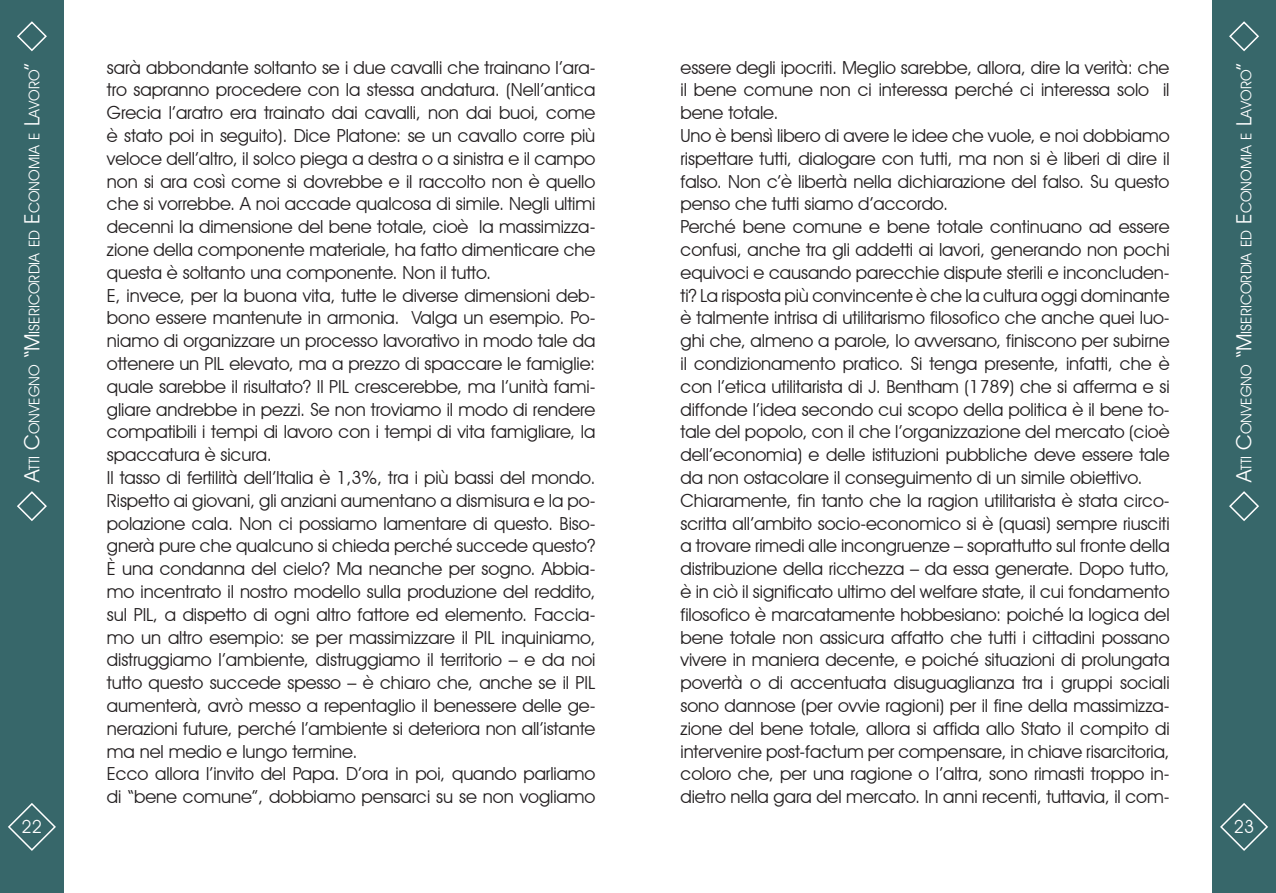
<style>
.page{position:relative;width:1276px;height:893px;background:#fff}
.page>*{position:absolute;margin:0;border:0;box-sizing:border-box;transform-origin:0 0}
.t1{font:18px/22.8px "Avant Garde IT Cby BT";letter-spacing:-.005em;color:#231f20;text-align:justify}
.t2{font:18px "Avant Garde IT Cby BT";color:#fff}
.t3{font:14.7px "Avant Garde IT Cby BT";color:#fff}
.s1{font-size:21px}
</style>
<div class="page">
<div style="left:0;top:0;width:64px;height:893px;background:#37676a"></div>
<svg style="left:17px;top:21px;width:30px;height:31px"></svg>
<svg style="left:17px;top:491px;width:30px;height:30px"></svg>
<svg style="left:8px;top:803px;width:48px;height:48px"></svg>
<div style="left:1212px;top:0;width:64px;height:893px;background:#37676a"></div>
<svg style="left:1229px;top:21px;width:30px;height:31px"></svg>
<svg style="left:1229px;top:491px;width:30px;height:30px"></svg>
<svg style="left:1220px;top:803px;width:48px;height:48px"></svg>
<p class="t3" style="left:25px;top:482px;width:421px;rotate:-90deg"><span class="s1">A</span>tti <span class="s1">C</span>onvegno <span class="s1">“M</span> isericordia ed <span class="s1">E</span> conomia e <span class="s1">L</span>avoro<span class="s1">”</span></p>
<p class="t2" style="left:22px;top:816px;width:22px">22</p>
<p class="t1" style="left:107px;top:56px;width:490px">sarà abbondante soltanto se i due cavalli che trainano l’ara&shy;tro sapranno procedere con la stessa andatura. (Nell’antica Grecia l’aratro era trainato dai cavalli, non dai buoi, come è stato poi in seguito). Dice Platone: se un cavallo corre più veloce dell’altro, il solco piega a destra o a sinistra e il campo non si ara così come si dovrebbe e il raccolto non è quello che si vorrebbe. A noi accade qualcosa di simile. Negli ultimi decenni la dimensione del bene totale, cioè la massimizza&shy;zione della componente materiale, ha fatto dimenticare che questa è soltanto una componente. Non il tutto.</p>
<p class="t1" style="left:107px;top:284px;width:490px">E, invece, per la buona vita, tutte le diverse dimensioni deb&shy;bono essere mantenute in armonia. Valga un esempio. Po&shy;niamo di organizzare un processo lavorativo in modo tale da ottenere un PIL elevato, ma a prezzo di spaccare le famiglie: quale sarebbe il risultato? Il PIL crescerebbe, ma l’unità fami&shy;gliare andrebbe in pezzi. Se non troviamo il modo di rendere compatibili i tempi di lavoro con i tempi di vita famigliare, la spaccatura è sicura.</p>
<p class="t1" style="left:107px;top:466px;width:490px">Il tasso di fertilità dell’Italia è 1,3%, tra i più bassi del mondo.<br>Rispetto ai giovani, gli anziani aumentano a dismisura e la po&shy;polazione cala. Non ci possiamo lamentare di questo. Biso&shy;gnerà pure che qualcuno si chieda perché succede questo?<br>È una condanna del cielo? Ma neanche per sogno. Abbia&shy;mo incentrato il nostro modello sulla produzione del reddito, sul PIL, a dispetto di ogni altro fattore ed elemento. Faccia&shy;mo un altro esempio: se per massimizzare il PIL inquiniamo, distruggiamo l’ambiente, distruggiamo il territorio – e da noi tutto questo succede spesso – è chiaro che, anche se il PIL aumenterà, avrò messo a repentaglio il benessere delle ge&shy;nerazioni future, perché l’ambiente si deteriora non all’istante ma nel medio e lungo termine.</p>
<p class="t1" style="left:107px;top:762px;width:490px">Ecco allora l’invito del Papa. D’ora in poi, quando parliamo di “bene comune”, dobbiamo pensarci su se non vogliamo</p>
<p class="t1" style="left:680px;top:56px;width:490px">essere degli ipocriti. Meglio sarebbe, allora, dire la verità: che il bene comune non ci interessa perché ci interessa solo il bene totale.</p>
<p class="t1" style="left:680px;top:124px;width:491px">Uno è bensì libero di avere le idee che vuole, e noi dobbiamo rispettare tutti, dialogare con tutti, ma non si è liberi di dire il falso. Non c’è libertà nella dichiarazione del falso. Su questo penso che tutti siamo d’accordo.</p>
<p class="t1" style="left:680px;top:215px;width:490px">Perché bene comune e bene totale continuano ad essere confusi, anche tra gli addetti ai lavori, generando non pochi equivoci e causando parecchie dispute sterili e inconcluden&shy;ti? La risposta più convincente è che la cultura oggi dominante è talmente intrisa di utilitarismo filosofico che anche quei luo&shy;ghi che, almeno a parole, lo avversano, finiscono per subirne il condizionamento pratico. Si tenga presente, infatti, che è con l’etica utilitarista di J. Bentham (1789) che si afferma e si diffonde l’idea secondo cui scopo della politica è il bene to&shy;tale del popolo, con il che l’organizzazione del mercato (cioè dell’economia) e delle istituzioni pubbliche deve essere tale da non ostacolare il conseguimento di un simile obiettivo.</p>
<p class="t1" style="left:680px;top:489px;width:491px">Chiaramente, fin tanto che la ragion utilitarista è stata circo&shy;scritta all’ambito socio-economico si è (quasi) sempre riusciti a trovare rimedi alle incongruenze – soprattutto sul fronte della distribuzione della ricchezza – da essa generate. Dopo tutto, è in ciò il significato ultimo del welfare state, il cui fondamento filosofico è marcatamente hobbesiano: poiché la logica del bene totale non assicura affatto che tutti i cittadini possano vivere in maniera decente, e poiché situazioni di prolungata povertà o di accentuata disuguaglianza tra i gruppi sociali sono dannose (per ovvie ragioni) per il fine della massimizza&shy;zione del bene totale, allora si affida allo Stato il compito di intervenire post-factum per compensare, in chiave risarcitoria, coloro che, per una ragione o l’altra, sono rimasti troppo in&shy;dietro nella gara del mercato. In anni recenti, tuttavia, il com-</p>
<p class="t3" style="left:1237px;top:482px;width:421px;rotate:-90deg"><span class="s1">A</span>tti <span class="s1">C</span>onvegno <span class="s1">“M</span> isericordia ed <span class="s1">E</span> conomia e <span class="s1">L</span>avoro<span class="s1">”</span></p>
<p class="t2" style="left:1233px;top:816px;width:22px">23</p>
</div>
